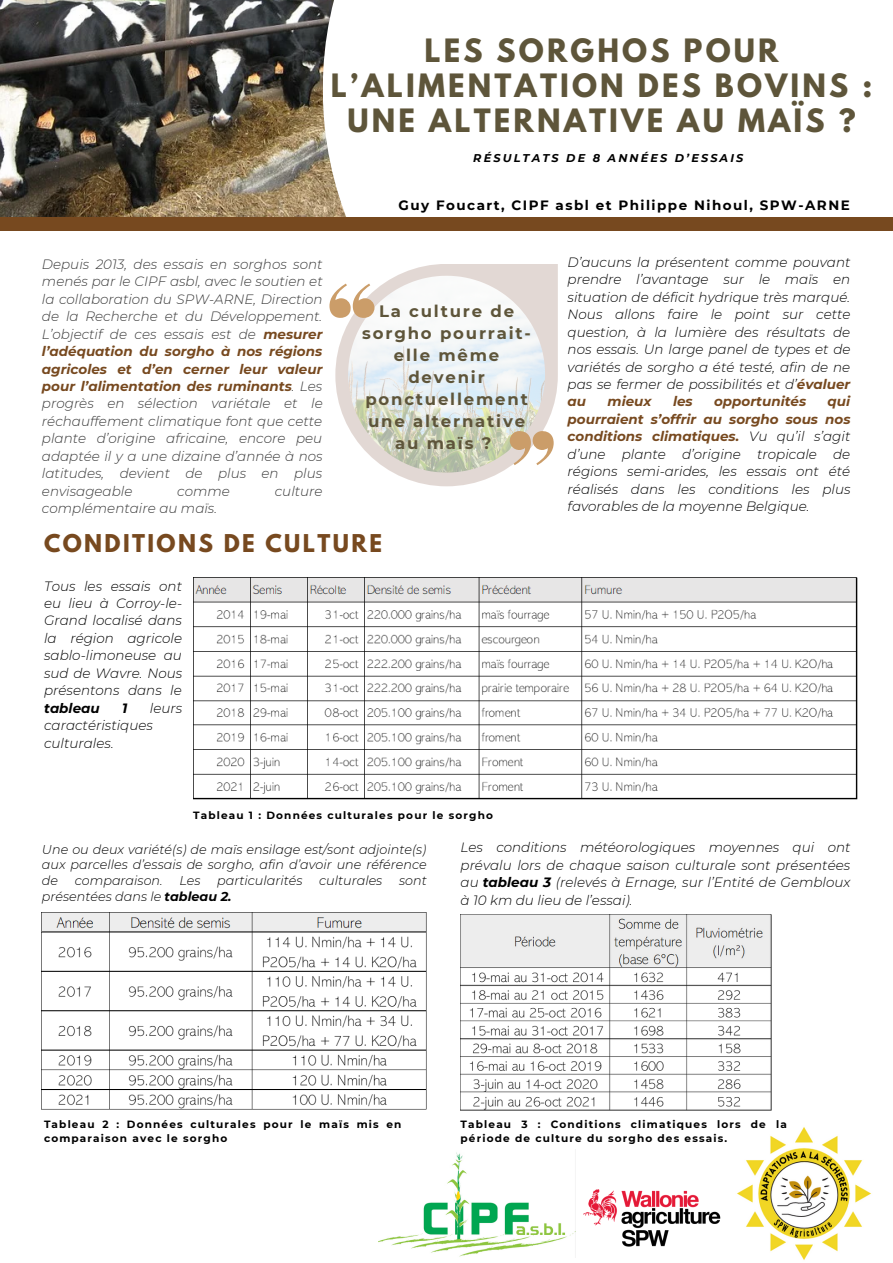
<style>
.page{position:relative;width:893px;height:1263px;background:#fff}
.page>*{position:absolute;margin:0;border:0;box-sizing:border-box;transform-origin:0 0}
.t1{font:700 28.5px/34.9px "League Spartan";letter-spacing:.11em;color:#5e553a;text-align:center}
.t2{font:700 21.75px "League Spartan";letter-spacing:.11em;color:#77491f}
.t3{font:700 16.5px/21.9px "Montserrat";letter-spacing:.11em;color:#5e553a;text-align:center}
.t4{font:italic 300 13.5px/17.4px "Montserrat";color:#000;text-align:justify}
.t5{font:italic 300 13.5px/17.4px "Montserrat";color:#383838;text-align:justify}
.t6{font:700 13.5px "Montserrat";letter-spacing:.11em;color:#000}
.t7{font:italic 700 13.5px "Montserrat";color:#77491f}
.t8{font:italic 700 13.5px "Montserrat";color:#000}
.t9{font:italic 300 12.75px/15.8px "Montserrat";color:#000;text-align:justify}
.t10{font:italic 700 11.25px "Montserrat";letter-spacing:.19em;color:#000}
.t11{font:700 10.5px/13.5px "Montserrat";letter-spacing:.11em;color:#000}
.s1{font-weight:700;color:#77491f}
.s2{font-weight:700}
</style>
<div class="page">
<img style="left:0;top:0;width:323px;height:217px">
<div style="left:0;top:217px;width:893px;height:13px;background:#77491f"></div>
<img style="left:378px;top:1152px;width:189px;height:105px">
<img style="left:569px;top:1189px;width:152px;height:58px">
<svg style="left:335px;top:264px;width:223px;height:222px;fill:#e2d8d4"></svg>
<img style="left:348px;top:276px;width:197px;height:196px">
<svg style="left:329px;top:284px;width:45px;height:34px"></svg>
<svg style="left:510px;top:431px;width:43px;height:34px"></svg>
<img style="left:42px;top:913px;width:385px;height:197px">
<img style="left:460px;top:914px;width:311px;height:196px">
<img style="left:193px;top:577px;width:664px;height:222px">
<img style="left:737px;top:1127px;width:134px;height:133px">
<h1 class="t1" style="left:331px;top:37px;width:543px">LES SORGHOS POUR<br>L’ALIMENTATION DES BOVINS :<br>UNE ALTERNATIVE AU MAÏS ?</h1>
<p class="t10" style="left:473px;top:151px;width:272px">RÉSULTATS DE 8 ANNÉES D’ESSAIS</p>
<p class="t5" style="left:42px;top:255px;width:282px">Depuis 2013, des essais en sorghos sont menés par le CIPF asbl, avec le soutien et la collaboration du SPW-ARNE, Direction de la Recherche et du Développement.<br>L’objectif de ces essais est de <span class="s1">mesurer l’adéquation du sorgho à nos régions agricoles et d’en cerner leur valeur pour l’alimentation des ruminants</span>. Les progrès en sélection variétale et le réchauffement climatique font que cette plante d’origine africaine, encore peu adaptée il y a une dizaine d’année à nos latitudes, devient de plus en plus envisageable</p>
<p class="t5" style="left:177px;top:482px;width:54px">comme</p>
<p class="t5" style="left:275px;top:482px;width:49px">culture</p>
<p class="t5" style="left:42px;top:500px;width:177px">complémentaire au maïs.</p>
<p class="t6" style="left:398px;top:197px;width:453px">Guy Foucart, CIPF asbl et Philippe Nihoul, SPW-ARNE</p>
<p class="t3" style="left:362px;top:300px;width:170px">La culture de sorgho pourrait&shy;elle même devenir ponctuellement une alternative au maïs ?</p>
<p class="t4" style="left:567px;top:253px;width:284px">D’aucuns la présentent comme pouvant prendre l’avantage sur le maïs en situation de déficit hydrique très marqué.<br>Nous allons faire le point sur cette question, à la lumière des résultats de nos essais. Un large panel de types et de variétés de sorgho a été testé, afin de ne pas se fermer de possibilités et d’<span class="s1">évaluer au</span></p>
<p class="t4" style="left:567px;top:393px;width:284px;text-indent:260px"><span class="s1">qui pourraient s’offrir au sorgho sous nos conditions climatiques.</span> Vu qu’il s’agit d’une plante d’origine tropicale de régions semi-arides, les essais ont été réalisés dans les conditions les plus favorables de la moyenne Belgique.</p>
<p class="t7" style="left:607px;top:393px;width:45px">mieux</p>
<p class="t7" style="left:673px;top:393px;width:21px">les</p>
<p class="t7" style="left:714px;top:393px;width:94px">opportunités</p>
<h2 class="t2" style="left:44px;top:533px;width:339px">CONDITIONS DE CULTURE</h2>
<p class="t4" style="left:44px;top:577px;width:140px">Tous les essais ont eu lieu à Corroy-le-Grand localisé dans la région agricole sablo-limoneuse au sud de Wavre. Nous présentons dans le</p>
<p class="t8" style="left:44px;top:700px;width:57px">tableau</p>
<p class="t8" style="left:122px;top:700px;width:7px">1</p>
<p class="t4" style="left:44px;top:699px;width:140px;text-align:left;text-indent:106px">leurs caractéristiques culturales.</p>
<p class="t11" style="left:193px;top:808px;width:301px">Tableau 1 : Données culturales pour le sorgho</p>
<p class="t9" style="left:42px;top:841px;width:386px">Une ou deux variété(s) de maïs ensilage est/sont adjointe(s) aux parcelles d’essais de sorgho, afin d’avoir une référence de</p>
<p class="t4" style="left:460px;top:839px;width:391px">Les conditions météorologiques moyennes qui ont prévalu lors de chaque saison culturale sont présentées au <span class="s2">tableau 3</span> (relevés à Ernage, sur l’Entité de Gembloux à 10 km du lieu de l’essai).</p>
<p class="t9" style="left:75px;top:872px;width:89px">comparaison.</p>
<p class="t9" style="left:179px;top:872px;width:23px">Les</p>
<p class="t9" style="left:217px;top:872px;width:87px">particularités</p>
<p class="t9" style="left:319px;top:872px;width:65px">culturales</p>
<p class="t9" style="left:399px;top:872px;width:29px">sont</p>
<p class="t9" style="left:42px;top:888px;width:191px">présentées dans le <span class="s2">tableau 2.</span></p>
<p class="t11" style="left:44px;top:1118px;width:359px">Tableau 2 : Données culturales pour le maïs mis en comparaison avec le sorgho</p>
<p class="t11" style="left:460px;top:1118px;width:328px">Tableau 3 : Conditions climatiques lors de la période de culture du sorgho des essais.</p>
</div>
